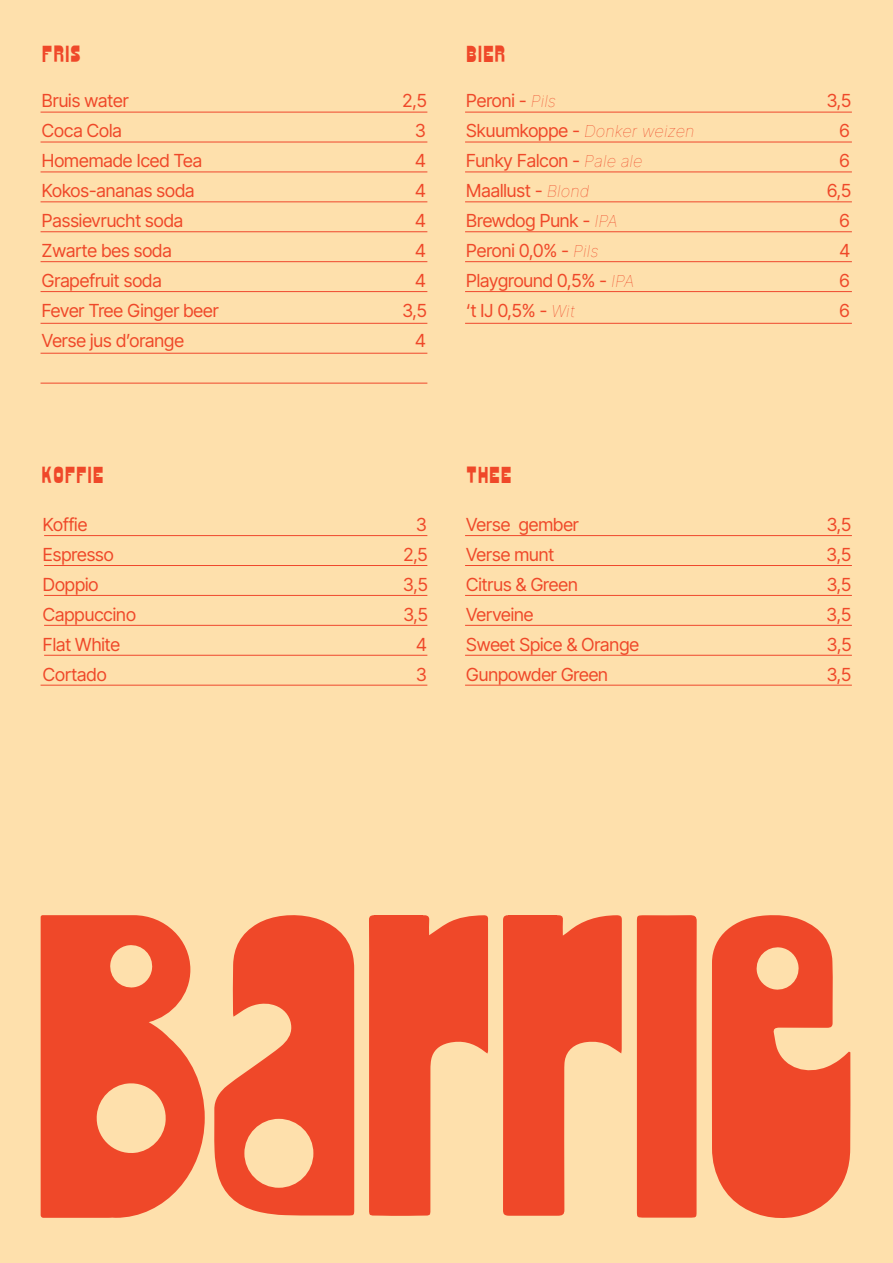
<style>
.page{position:relative;width:893px;height:1263px;background:#fee0ac}
.page>*{position:absolute;margin:0;border:0;box-sizing:border-box;transform-origin:0 0}
.t1{font:700 25.5px "Fungus";letter-spacing:.025em;color:#ef4829}
.t2{font:18px "Inter Tight";color:#ef4829}
.t3{font:italic 100 16.5px "Inter Tight";color:#ef4829}
.s1{font-weight:100;font-style:italic;font-size:16.5px}
.s2{font-weight:400;font-style:normal;font-size:18px}
</style>
<div class="page">
<hr style="left:41px;top:142px;width:386px;height:1px;background:#ef482c">
<hr style="left:41px;top:172px;width:386px;height:1px;background:#ef482c">
<hr style="left:41px;top:202px;width:386px;height:1px;background:#ef482c">
<hr style="left:41px;top:112px;width:386px;height:1px;background:#ef482c">
<hr style="left:41px;top:261px;width:386px;height:1px;background:#ef482c">
<hr style="left:41px;top:291px;width:386px;height:1px;background:#ef482c">
<hr style="left:41px;top:231px;width:386px;height:1px;background:#ef482c">
<hr style="left:465px;top:142px;width:387px;height:1px;background:#ef482c">
<hr style="left:465px;top:172px;width:387px;height:1px;background:#ef482c">
<hr style="left:465px;top:202px;width:387px;height:1px;background:#ef482c">
<hr style="left:465px;top:112px;width:387px;height:1px;background:#ef482c">
<hr style="left:465px;top:261px;width:387px;height:1px;background:#ef482c">
<hr style="left:465px;top:291px;width:387px;height:1px;background:#ef482c">
<hr style="left:465px;top:231px;width:387px;height:1px;background:#ef482c">
<hr style="left:44px;top:565px;width:383px;height:1px;background:#ef482c">
<hr style="left:44px;top:595px;width:383px;height:1px;background:#ef482c">
<hr style="left:44px;top:625px;width:383px;height:1px;background:#ef482c">
<hr style="left:44px;top:535px;width:383px;height:1px;background:#ef482c">
<hr style="left:44px;top:655px;width:383px;height:1px;background:#ef482c">
<hr style="left:465px;top:565px;width:387px;height:1px;background:#ef482c">
<hr style="left:465px;top:595px;width:387px;height:1px;background:#ef482c">
<hr style="left:465px;top:625px;width:387px;height:1px;background:#ef482c">
<hr style="left:465px;top:535px;width:387px;height:1px;background:#ef482c">
<hr style="left:465px;top:685px;width:387px;height:1px;background:#ef482c">
<hr style="left:465px;top:655px;width:387px;height:1px;background:#ef482c">
<hr style="left:41px;top:685px;width:386px;height:1px;background:#ef482c">
<hr style="left:465px;top:323px;width:387px;height:1px;background:#ef482c">
<hr style="left:41px;top:353px;width:386px;height:1px;background:#ef482c">
<hr style="left:41px;top:383px;width:386px;height:1px;background:#ef482c">
<hr style="left:41px;top:323px;width:386px;height:1px;background:#ef482c">
<svg style="left:712px;top:915px;width:138px;height:314px"></svg>
<svg style="left:369px;top:914px;width:119px;height:303px"></svg>
<svg style="left:503px;top:914px;width:119px;height:302px"></svg>
<div style="left:637px;top:915px;width:60px;height:303px;background:#ef4829"></div>
<svg style="left:214px;top:907px;width:140px;height:309px"></svg>
<svg style="left:41px;top:915px;width:164px;height:303px;fill:#ef4829"></svg>
<h1 class="t1" style="left:42px;top:38px;width:41px">FRIS</h1>
<p class="t2" style="left:42px;top:88px;width:88px">Bruis water</p>
<p class="t2" style="left:402px;top:88px;width:26px">2,5</p>
<p class="t2" style="left:42px;top:118px;width:81px">Coca Cola</p>
<p class="t2" style="left:415px;top:118px;width:12px">3</p>
<p class="t2" style="left:42px;top:148px;width:162px">Homemade Iced Tea</p>
<p class="t2" style="left:415px;top:148px;width:12px">4</p>
<p class="t2" style="left:42px;top:178px;width:154px">Kokos-ananas soda</p>
<p class="t2" style="left:415px;top:178px;width:12px">4</p>
<p class="t2" style="left:42px;top:208px;width:143px">Passievrucht soda</p>
<p class="t2" style="left:415px;top:208px;width:12px">4</p>
<p class="t2" style="left:42px;top:238px;width:131px">Zwarte bes soda</p>
<p class="t2" style="left:415px;top:238px;width:12px">4</p>
<p class="t2" style="left:42px;top:268px;width:121px">Grapefruit soda</p>
<p class="t2" style="left:415px;top:268px;width:12px">4</p>
<p class="t2" style="left:42px;top:298px;width:178px">Fever Tree Ginger beer</p>
<p class="t2" style="left:402px;top:298px;width:26px">3,5</p>
<p class="t2" style="left:42px;top:328px;width:144px">Verse jus dʼorange</p>
<p class="t2" style="left:415px;top:328px;width:12px">4</p>
<h1 class="t1" style="left:466px;top:38px;width:41px">BIER</h1>
<p class="t2" style="left:466px;top:88px;width:91px">Peroni - <span class="s1">Pils</span></p>
<p class="t2" style="left:827px;top:88px;width:26px">3,5</p>
<p class="t3" style="left:466px;top:120px;width:230px"><span class="s2">Skuumkoppe -</span> Donker weizen</p>
<p class="t2" style="left:840px;top:118px;width:12px">6</p>
<p class="t2" style="left:466px;top:148px;width:178px">Funky Falcon - <span class="s1">Pale ale</span></p>
<p class="t2" style="left:840px;top:148px;width:12px">6</p>
<p class="t2" style="left:466px;top:178px;width:125px">Maallust - <span class="s1">Blond</span></p>
<p class="t2" style="left:827px;top:178px;width:25px">6,5</p>
<p class="t2" style="left:466px;top:208px;width:153px">Brewdog Punk - <span class="s1">IPA</span></p>
<p class="t2" style="left:840px;top:208px;width:12px">6</p>
<p class="t2" style="left:466px;top:238px;width:134px">Peroni 0,0% - <span class="s1">Pils</span></p>
<p class="t2" style="left:840px;top:238px;width:12px">4</p>
<p class="t2" style="left:466px;top:268px;width:169px">Playground 0,5% - <span class="s1">IPA</span></p>
<p class="t2" style="left:840px;top:268px;width:12px">6</p>
<p class="t2" style="left:466px;top:298px;width:111px">‘t IJ 0,5% - <span class="s1">Wit</span></p>
<p class="t2" style="left:840px;top:298px;width:12px">6</p>
<h1 class="t1" style="left:42px;top:460px;width:64px">KOFFIE</h1>
<h1 class="t1" style="left:466px;top:459px;width:47px">THEE</h1>
<p class="t2" style="left:43px;top:511px;width:46px">Koffie</p>
<p class="t2" style="left:416px;top:511px;width:12px">3</p>
<p class="t2" style="left:43px;top:541px;width:72px">Espresso</p>
<p class="t2" style="left:403px;top:541px;width:26px">2,5</p>
<p class="t2" style="left:43px;top:571px;width:57px">Doppio</p>
<p class="t2" style="left:403px;top:571px;width:26px">3,5</p>
<p class="t2" style="left:43px;top:601px;width:94px">Cappuccino</p>
<p class="t2" style="left:403px;top:601px;width:26px">3,5</p>
<p class="t2" style="left:43px;top:631px;width:79px">Flat White</p>
<p class="t2" style="left:416px;top:631px;width:12px">4</p>
<p class="t2" style="left:43px;top:661px;width:65px">Cortado</p>
<p class="t2" style="left:416px;top:661px;width:12px">3</p>
<p class="t2" style="left:466px;top:511px;width:114px">Verse gember</p>
<p class="t2" style="left:827px;top:511px;width:26px">3,5</p>
<p class="t2" style="left:466px;top:541px;width:90px">Verse munt</p>
<p class="t2" style="left:827px;top:541px;width:26px">3,5</p>
<p class="t2" style="left:466px;top:571px;width:113px">Citrus &amp; Green</p>
<p class="t2" style="left:827px;top:571px;width:26px">3,5</p>
<p class="t2" style="left:466px;top:601px;width:69px">Verveine</p>
<p class="t2" style="left:827px;top:601px;width:26px">3,5</p>
<p class="t2" style="left:466px;top:631px;width:174px">Sweet Spice &amp; Orange</p>
<p class="t2" style="left:827px;top:631px;width:26px">3,5</p>
<p class="t2" style="left:466px;top:661px;width:143px">Gunpowder Green</p>
<p class="t2" style="left:827px;top:661px;width:26px">3,5</p>
</div>
